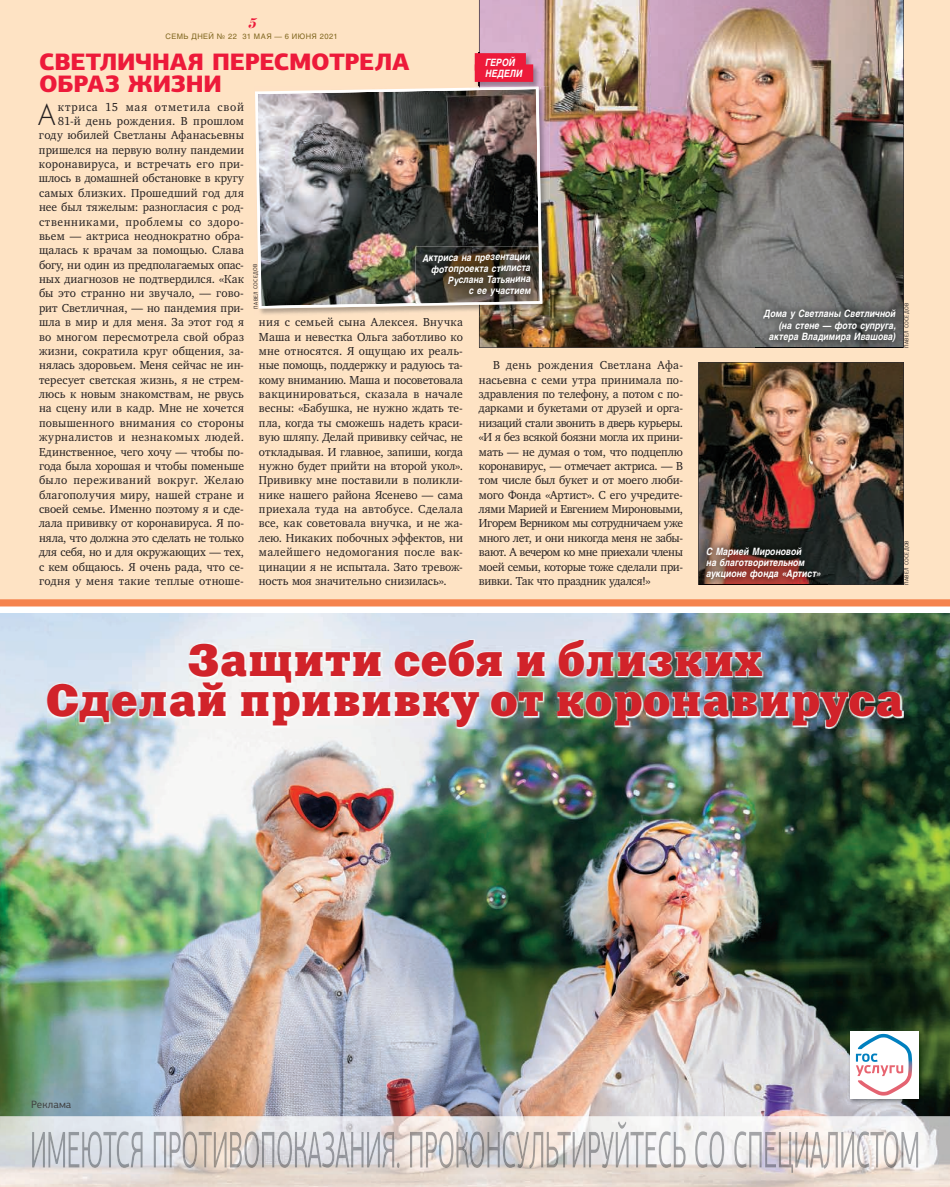
<style>
.page{position:relative;width:950px;height:1187px;background:#fee3c4}
.page>*{position:absolute;margin:0;border:0;box-sizing:border-box;transform-origin:0 0}
.t1{font:45px/40px "Xenia C";color:#d1232a;text-align:center;scale:1.05 1}
.t2{font:300 31.62px "Futura PT";color:#231f20}
.t3{font:900 23.75px/22.5px "PF Centro Sans Pro";letter-spacing:-.015em;color:#ed1a3a}
.t4{font:italic 700 15px "Bodoni";color:#ed1a3a}
.t5{font:11.88px/14.4px "Charter ITC";letter-spacing:.01em;color:#231f20;text-align:justify}
.t6{font:10.62px "PF Centro Sans Pro";letter-spacing:.005em;color:#3f3f40}
.t7{font:italic 700 10px/11.2px "Helios";letter-spacing:.005em;color:#fff;scale:.85 1}
.t8{font:7.5px "Helios";letter-spacing:.06em;color:#80671f}
.t9{font:5.62px "PF Centro Sans Pro";letter-spacing:.04em;color:#231f20;scale:.95 1}
</style>
<div class="page">
<div style="left:0;top:606px;width:950px;height:8px;background:#fff"></div>
<div style="left:0;top:599px;width:950px;height:7px;background:#f5834e"></div>
<img style="left:479px;top:0;width:425px;height:348px">
<img style="left:698px;top:362px;width:206px;height:223px">
<img style="left:260px;top:86px;width:290px;height:230px">
<img style="left:255px;top:87px;width:287px;height:222px">
<img style="left:699px;top:540px;width:128px;height:44px">
<img style="left:699px;top:584px;width:128px;height:1px">
<img style="left:756px;top:302px;width:147px;height:45px">
<img style="left:756px;top:347px;width:147px;height:1px">
<img style="left:415px;top:247px;width:123px;height:54px">
<img style="left:415px;top:301px;width:123px;height:3px">
<img style="left:474px;top:52px;width:66px;height:34px">
<img style="left:480px;top:86px;width:60px;height:3px">
<img style="left:474px;top:87px;width:64px;height:2px">
<div style="left:475px;top:53px;width:51px;height:18px;background:#ed1a3a"></div>
<div style="left:475px;top:64px;width:58px;height:18px;background:#ed1a3a"></div>
<img style="left:0;top:613px;width:950px;height:504px">
<img style="left:47px;top:640px;width:856px;height:88px">
<img style="left:847px;top:1029px;width:77px;height:75px">
<div style="left:850px;top:1031px;width:68px;height:67px;background:#fff"></div>
<svg style="left:856px;top:1053px;width:1px;height:15px"></svg>
<img style="left:857px;top:1034px;width:55px;height:62px">
<svg style="left:0;top:1117px;width:950px;height:70px;background:#e0dbd7"></svg>
<img style="left:244px;top:1131px;width:654px;height:42px">
<p class="t4" style="left:247px;top:14px;width:10px">5</p>
<p class="t8" style="left:165px;top:33px;width:174px">СЕМЬ ДНЕЙ № 22 31 МАЯ — 6 ИЮНЯ 2021</p>
<p class="t3" style="left:39px;top:50px;width:372px">СВЕТЛИЧНАЯ ПЕРЕСМОТРЕЛА<br>ОБРАЗ ЖИЗНИ</p>
<p class="t2" style="left:38px;top:96px;width:20px">А</p>
<p class="t7" style="left:485px;top:56px;width:45px">ГЕРОЙ<br>НЕДЕЛИ</p>
<p class="t5" style="left:39px;top:100px;width:206px;text-align:right">ктриса 15 мая отметила свой 81-й день рождения. В прошлом году юбилей Светланы Афанасьевны пришелся на первую волну пандемии коронавируса, и встречать его при&shy;шлось в домашней обстановке в кругу самых близких. Прошедший год для нее был тяжелым: разногласия с род&shy;ственниками, проблемы со здоро&shy;вьем — актриса неоднократно обра&shy;щалась к врачам за помощью. Слава богу, ни один из предполагаемых опас&shy;ных диагнозов не подтвердился. «Как бы это странно ни звучало, — гово&shy;рит Светличная, — но пандемия при&shy;шла в мир и для меня. За этот год я во многом пересмотрела свой образ жизни, сократила круг общения, за&shy;нялась здоровьем. Меня сейчас не ин&shy;тересует светская жизнь, я не стрем&shy;люсь к новым знакомствам, не рвусь на сцену или в кадр. Мне не хочется повышенного внимания со стороны журналистов и незнакомых людей.<br>Единственное, чего хочу — чтобы по&shy;года была хорошая и чтобы поменьше было переживаний вокруг. Желаю благополучия миру, нашей стране и своей семье. Именно поэтому я и сде&shy;лала прививку от коронавируса. Я по&shy;няла, что должна это сделать не только для себя, но и для окружающих — тех, с кем общаюсь. Я очень рада, что се&shy;годня у меня такие теплые отноше-</p>
<p class="t7" style="left:422px;top:253px;width:128px;text-align:right;rotate:-1deg">Актриса на презентации фотопроекта стилиста<br>Руслана Татьянина<br>с ее участием</p>
<p class="t9" style="left:253px;top:309px;width:48px;rotate:-91deg">ПАВЕЛ СОСЕДОВ</p>
<p class="t5" style="left:259px;top:316px;width:205px">ния с семьей сына Алексея. Внучка Маша и невестка Ольга заботливо ко мне относятся. Я ощущаю их реаль&shy;ные помощь, поддержку и радуюсь та&shy;кому вниманию. Маша и посоветовала вакцинироваться, сказала в начале весны: «Бабушка, не нужно ждать те&shy;пла, когда ты сможешь надеть краси&shy;вую шляпу. Делай прививку сейчас, не откладывая. И главное, запиши, когда нужно будет прийти на второй укол».<br>Прививку мне поставили в поликли&shy;нике нашего района Ясенево — сама приехала туда на автобусе. Сделала все, как советовала внучка, и не жа&shy;лею. Никаких побочных эффектов, ни малейшего недомогания после вак&shy;цинации я не испытала. Зато тревож&shy;ность моя значительно снизилась».</p>
<p class="t5" style="left:479px;top:359px;width:205px;text-indent:14px">В день рождения Светлана Афа&shy;насьевна с семи утра принимала по&shy;здравления по телефону, а потом с по&shy;дарками и букетами от друзей и орга&shy;низаций стали звонить в дверь курьеры. «И я без всякой боязни могла их прини&shy;мать — не думая о том, что подцеплю коронавирус, — отмечает актриса. — В том числе был букет и от моего люби&shy;мого Фонда «Артист». С его учредите&shy;лями Марией и Евгением Мироновыми, Игорем Верником мы сотрудничаем уже много лет, и они никогда меня не забы&shy;вают. А вечером ко мне приехали члены моей семьи, которые тоже сделали при&shy;вивки. Так что праздник удался!»</p>
<p class="t7" style="left:764px;top:309px;width:157px;text-align:right">Дома у Светланы Светличной (на стене — фото супруга, актера Владимира Ивашова)</p>
<p class="t9" style="left:903px;top:348px;width:48px;rotate:-90deg">ПАВЕЛ СОСЕДОВ</p>
<p class="t7" style="left:706px;top:546px;width:136px">С Марией Мироновой<br>на благотворительном аукционе фонда «Артист»</p>
<p class="t9" style="left:903px;top:585px;width:48px;rotate:-90deg">ПАВЕЛ СОСЕДОВ</p>
<p class="t1" style="left:47px;top:643px;width:817px">Защити себя и близких<br>Сделай прививку от коронавируса</p>
<p class="t6" style="left:31px;top:1098px;width:42px">Реклама</p>
</div>
